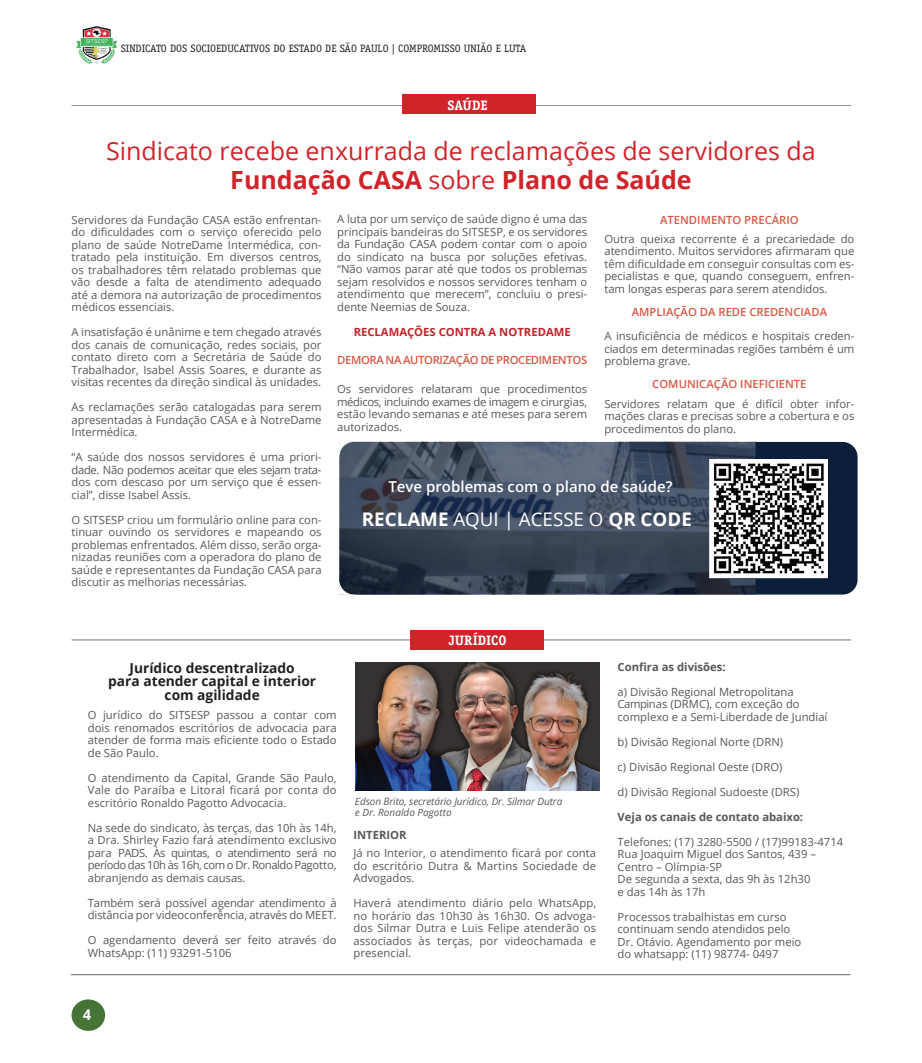
<style>
.page{position:relative;width:922px;height:1063px;background:#fff}
.page>*{position:absolute;margin:0;border:0;box-sizing:border-box;transform-origin:0 0}
.t1{font:25px "Open Sans";color:#d1232a}
.t2{font:700 25px "Open Sans";color:#d1232a}
.t3{font:700 18.75px "Open Sans";color:#fff}
.t4{font:600 15px "Open Sans";color:#fff}
.t5{font:700 14.88px "Open Sans";color:#fff}
.t6{font:700 13.75px/13.8px "Open Sans";color:#231f20;text-align:center}
.t7{font:700 13.75px "Officina Serif Std";color:#fff}
.t8{font:11.25px/12.5px "Open Sans";color:#57585a;text-align:justify}
.t9{font:600 11.25px "Open Sans";color:#d95842}
.t10{font:700 11.25px "Open Sans";color:#57585a}
.t11{font:600 11.25px "Open Sans";letter-spacing:-.03em;color:#d95842}
.t12{font:700 11.25px "Open Sans";color:#c0242a}
.t13{font:10.75px "Officina Serif Std";color:#231f20}
.t14{font:italic 10px "Open Sans";letter-spacing:-.01em;color:#57585a}
.s1{font-weight:400}
</style>
<div class="page">
<hr style="left:71px;top:640px;width:779px;height:1px;background:#231f20">
<hr style="left:71px;top:974px;width:779px;height:1px;background:#231f20">
<img style="left:76px;top:26px;width:41px;height:38px">
<hr style="left:71px;top:105px;width:779px;height:1px;background:#231f20">
<img style="left:355px;top:663px;width:244px;height:127px">
<div style="left:401px;top:94px;width:134px;height:20px;background:#d1232a"></div>
<div style="left:410px;top:630px;width:134px;height:19px;background:#d1232a"></div>
<div style="left:71px;top:999px;width:34px;height:32px;background:#467437;border-radius:50%"></div>
<div style="left:339px;top:442px;width:518px;height:153px;background:#0c1e3a;border-radius:15px"></div>
<img style="left:339px;top:442px;width:416px;height:152px">
<img style="left:709px;top:460px;width:117px;height:118px">
<svg style="left:339px;top:582px;width:26px;height:13px"></svg>
<svg style="left:339px;top:441px;width:13px;height:25px"></svg>
<p class="t13" style="left:121px;top:42px;width:407px">SINDICATO DOS SOCIOEDUCATIVOS DO ESTADO DE SÃO PAULO | COMPROMISSO UNIÃO E LUTA</p>
<p class="t7" style="left:447px;top:96px;width:42px">SAÚDE</p>
<p class="t1" style="left:106px;top:134px;width:711px">Sindicato recebe enxurrada de reclamações de servidores da</p>
<p class="t2" style="left:230px;top:162px;width:463px">Fundação CASA <span class="s1">sobre</span> Plano de Saúde</p>
<p class="t8" style="left:71px;top:213px;width:251px">Servidores da Fundação CASA estão enfrentan&shy;do dificuldades com o serviço oferecido pelo plano de saúde NotreDame Intermédica, con&shy;tratado pela instituição. Em diversos centros, os trabalhadores têm relatado problemas que vão desde a falta de atendimento adequado até a demora na autorização de procedimentos médicos essenciais.</p>
<p class="t8" style="left:71px;top:326px;width:251px">A insatisfação é unânime e tem chegado através dos canais de comunicação, redes sociais, por contato direto com a Secretária de Saúde do Trabalhador, Isabel Assis Soares, e durante as visitas recentes da direção sindical às unidades.</p>
<p class="t8" style="left:71px;top:401px;width:251px">As reclamações serão catalogadas para serem apresentadas à Fundação CASA e à NotreDame Intermédica.</p>
<p class="t8" style="left:71px;top:451px;width:251px">“A saúde dos nossos servidores é uma priori&shy;dade. Não podemos aceitar que eles sejam trata&shy;dos com descaso por um serviço que é essen&shy;cial”, disse Isabel Assis.</p>
<p class="t8" style="left:71px;top:513px;width:251px">O SITSESP criou um formulário online para con&shy;tinuar ouvindo os servidores e mapeando os problemas enfrentados. Além disso, serão orga&shy;nizadas reuniões com a operadora do plano de saúde e representantes da Fundação CASA para discutir as melhorias necessárias.</p>
<p class="t8" style="left:337px;top:212px;width:251px">A luta por um serviço de saúde digno é uma das principais bandeiras do SITSESP, e os servidores da Fundação CASA podem contar com o apoio do sindicato na busca por soluções efetivas. “Não vamos parar até que todos os problemas sejam resolvidos e nossos servidores tenham o atendimento que merecem”, concluiu o presi&shy;dente Neemias de Souza.</p>
<p class="t12" style="left:353px;top:323px;width:218px">RECLAMAÇÕES CONTRA A NOTREDAME</p>
<p class="t11" style="left:337px;top:352px;width:251px">DEMORA NA AUTORIZAÇÃO DE PROCEDIMENTOS</p>
<p class="t8" style="left:337px;top:382px;width:251px">Os servidores relataram que procedimentos médicos, incluindo exames de imagem e cirurgias, estão levando semanas e até meses para serem autorizados.</p>
<p class="t9" style="left:660px;top:212px;width:140px">ATENDIMENTO PRECÁRIO</p>
<p class="t8" style="left:604px;top:232px;width:251px">Outra queixa recorrente é a precariedade do atendimento. Muitos servidores afirmaram que têm dificuldade em conseguir consultas com es&shy;pecialistas e que, quando conseguem, enfren&shy;tam longas esperas para serem atendidos.</p>
<p class="t9" style="left:631px;top:305px;width:197px">AMPLIAÇÃO DA REDE CREDENCIADA</p>
<p class="t8" style="left:604px;top:330px;width:251px">A insuficiência de médicos e hospitais creden&shy;ciados em determinadas regiões também é um problema grave.</p>
<p class="t9" style="left:652px;top:376px;width:156px">COMUNICAÇÃO INEFICIENTE</p>
<p class="t8" style="left:604px;top:397px;width:251px">Servidores relatam que é difícil obter infor&shy;mações claras e precisas sobre a cobertura e os procedimentos do plano.</p>
<p class="t4" style="left:388px;top:476px;width:285px">Teve problemas com o plano de saúde?</p>
<p class="t3" style="left:362px;top:506px;width:331px">RECLAME <span class="s1">AQUI | ACESSE O</span> QR CODE</p>
<p class="t7" style="left:448px;top:631px;width:60px">JURÍDICO</p>
<p class="t6" style="left:130px;top:660px;width:167px">Jurídico descentralizado</p>
<p class="t6" style="left:108px;top:674px;width:209px">para atender capital e interior com agilidade</p>
<p class="t8" style="left:88px;top:709px;width:250px">O jurídico do SITSESP passou a contar com dois renomados escritórios de advocacia para atender de forma mais eficiente todo o Estado de São Paulo.</p>
<p class="t8" style="left:88px;top:771px;width:250px">O atendimento da Capital, Grande São Paulo, Vale do Paraíba e Litoral ficará por conta do escritório Ronaldo Pagotto Advocacia.</p>
<p class="t8" style="left:88px;top:821px;width:250px">Na sede do sindicato, às terças, das 10h às 14h, a Dra. Shirley Fazio fará atendimento exclusivo para PADS. Às quintas, o atendimento será no período das 10h às 16h, com o Dr. Ronaldo Pagotto, abranjendo as demais causas.</p>
<p class="t8" style="left:88px;top:896px;width:250px">Também será possível agendar atendimento à distância por videoconferência, através do MEET.</p>
<p class="t8" style="left:88px;top:934px;width:250px">O agendamento deverá ser feito através do<br>WhatsApp: (11) 93291-5106</p>
<p class="t14" style="left:355px;top:794px;width:209px">Edson Brito, secretário Jurídico, Dr. Silmar Dutra</p>
<p class="t14" style="left:355px;top:805px;width:98px">e Dr. Ronaldo Pagotto</p>
<p class="t10" style="left:353px;top:827px;width:55px">INTERIOR</p>
<p class="t8" style="left:353px;top:847px;width:244px">Já no Interior, o atendimento ficará por conta do escritório Dutra &amp; Martins Sociedade de Advogados.</p>
<p class="t8" style="left:353px;top:897px;width:244px">Haverá atendimento diário pelo WhatsApp, no horário das 10h30 às 16h30. Os advoga&shy;dos Silmar Dutra e Luis Felipe atenderão os associados às terças, por videochamada e presencial.</p>
<p class="t5" style="left:83px;top:1004px;width:10px">4</p>
<p class="t10" style="left:617px;top:659px;width:109px">Confira as divisões:</p>
<p class="t8" style="left:617px;top:685px;width:177px">a) Divisão Regional Metropolitana</p>
<p class="t8" style="left:617px;top:698px;width:183px">Campinas (DRMC), com exceção do</p>
<p class="t8" style="left:617px;top:710px;width:211px">complexo e a Semi-Liberdade de Jundiaí</p>
<p class="t8" style="left:617px;top:735px;width:167px">b) Divisão Regional Norte (DRN)</p>
<p class="t8" style="left:617px;top:760px;width:166px">c) Divisão Regional Oeste (DRO)</p>
<p class="t8" style="left:617px;top:785px;width:183px">d) Divisão Regional Sudoeste (DRS)</p>
<p class="t10" style="left:617px;top:809px;width:187px">Veja os canais de contato abaixo:</p>
<p class="t8" style="left:617px;top:835px;width:227px">Telefones: (17) 3280-5500 / (17)99183-4714</p>
<p class="t8" style="left:617px;top:848px;width:200px">Rua Joaquim Miguel dos Santos, 439 –</p>
<p class="t8" style="left:617px;top:860px;width:106px">Centro – Olímpia-SP</p>
<p class="t8" style="left:617px;top:873px;width:194px">De segunda a sexta, das 9h às 12h30</p>
<p class="t8" style="left:617px;top:885px;width:89px">e das 14h às 17h</p>
<p class="t8" style="left:617px;top:910px;width:170px">Processos trabalhistas em curso</p>
<p class="t8" style="left:617px;top:923px;width:174px">continuam sendo atendidos pelo</p>
<p class="t8" style="left:617px;top:935px;width:185px">Dr. Otávio. Agendamento por meio</p>
<p class="t8" style="left:617px;top:948px;width:162px">do whatsapp: (11) 98774- 0497</p>
</div>
